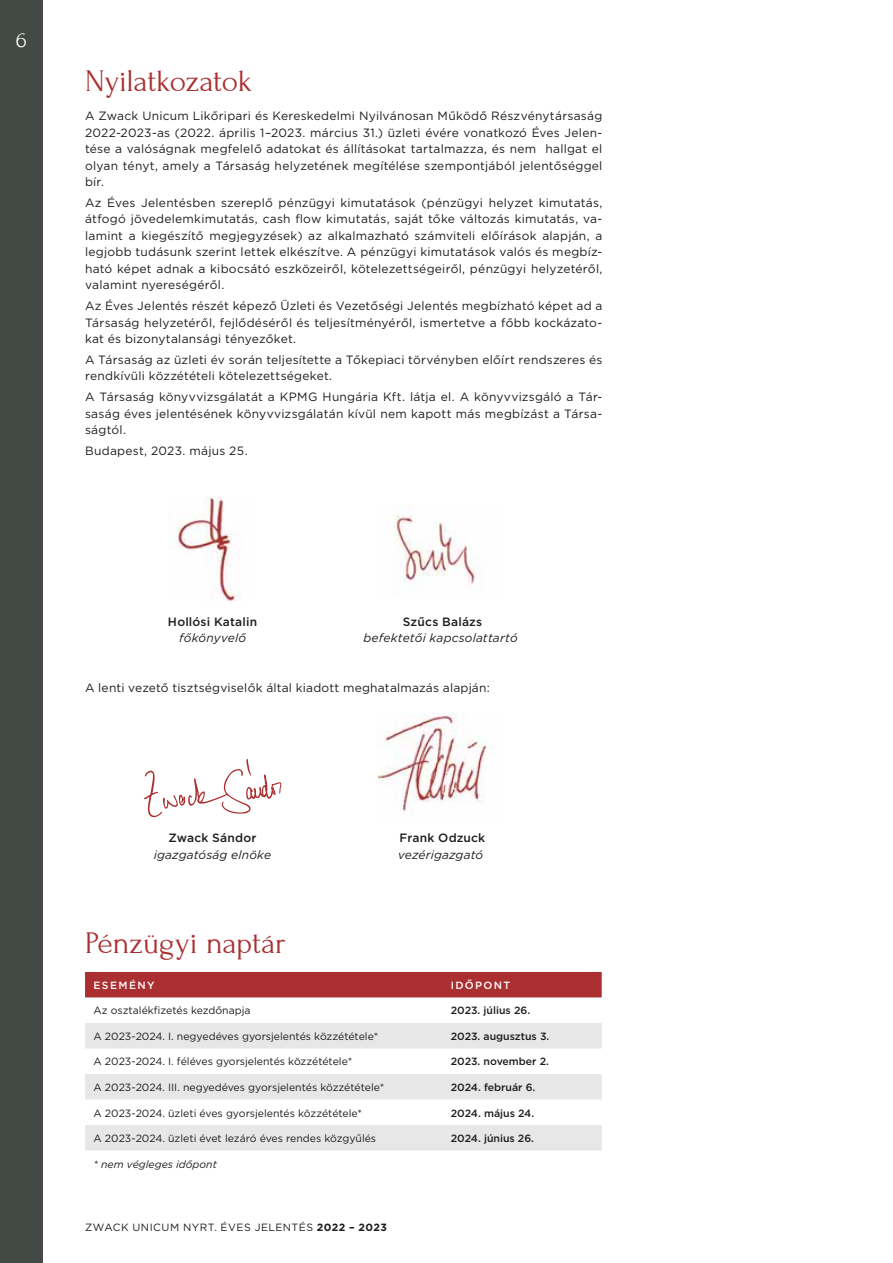
<style>
.page{position:relative;width:893px;height:1263px;background:#fff}
.page>*{position:absolute;margin:0;border:0;box-sizing:border-box;transform-origin:0 0}
.t1{font:31.5px "Forum";letter-spacing:-.01em;color:#ab2f31}
.t2{font:22.5px "Forum";color:#fff}
.t3{font:12px/16.5px "Gotham";letter-spacing:.02em;color:#1d1d1b;text-align:justify}
.t4{font:italic 12px "Gotham";letter-spacing:.01em;color:#1d1d1b}
.t5{font:500 12px "Gotham";letter-spacing:.015em;color:#1d1d1b}
.t6{font:10.5px "Gotham";color:#1d1d1b}
.t7{font:500 10.5px "Gotham";color:#1d1d1b}
.t8{font:10.5px "Gotham";letter-spacing:.05em;color:#1d1d1b}
.t9{font:italic 10.5px "Gotham";color:#1d1d1b}
.t10{font:500 10.5px "Gotham";letter-spacing:.13em;color:#fff}
.s1{font-weight:700}
</style>
<div class="page">
<div style="left:0;top:0;width:43px;height:1263px;background:#434945"></div>
<img style="left:169px;top:496px;width:72px;height:105px">
<img style="left:394px;top:513px;width:88px;height:81px">
<svg style="left:144px;top:759px;width:137px;height:58px"></svg>
<img style="left:377px;top:713px;width:110px;height:99px">
<div style="left:85px;top:972px;width:517px;height:25px;background:#ab2f31"></div>
<svg style="left:85px;top:1023px;width:517px;height:127px;fill:#e8e7e7"></svg>
<h2 class="t2" style="left:16px;top:28px;width:13px">6</h2>
<h1 class="t1" style="left:85px;top:64px;width:169px">Nyilatkozatok</h1>
<p class="t3" style="left:85px;top:107px;width:519px">A Zwack Unicum Likőripari és Kereskedelmi Nyilvánosan Működő Részvénytársaság 2022-2023-as (2022. április 1–2023. március 31.) üzleti évére vonatkozó Éves Jelen&shy;tése a valóságnak megfelelő adatokat és állításokat tartalmazza, és nem hallgat el olyan tényt, amely a Társaság helyzetének megítélése szempontjából jelentőséggel bír.</p>
<p class="t3" style="left:85px;top:194px;width:519px">Az Éves Jelentésben szereplő pénzügyi kimutatások (pénzügyi helyzet kimutatás, átfogó jövedelemkimutatás, cash flow kimutatás, saját tőke változás kimutatás, va&shy;lamint a kiegészítő megjegyzések) az alkalmazható számviteli előírások alapján, a legjobb tudásunk szerint lettek elkészítve. A pénzügyi kimutatások valós és megbíz&shy;ható képet adnak a kibocsátó eszközeiről, kötelezettségeiről, pénzügyi helyzetéről, valamint nyereségéről.</p>
<p class="t3" style="left:85px;top:297px;width:519px">Az Éves Jelentés részét képező Üzleti és Vezetőségi Jelentés megbízható képet ad a Társaság helyzetéről, fejlődéséről és teljesítményéről, ismertetve a főbb kockázato&shy;kat és bizonytalansági tényezőket.</p>
<p class="t3" style="left:85px;top:351px;width:519px">A Társaság az üzleti év során teljesítette a Tőkepiaci törvényben előírt rendszeres és rendkívüli közzétételi kötelezettségeket.</p>
<p class="t3" style="left:85px;top:388px;width:519px">A Társaság könyvvizsgálatát a KPMG Hungária Kft. látja el. A könyvvizsgáló a Tár&shy;saság éves jelentésének könyvvizsgálatán kívül nem kapott más megbízást a Társa&shy;ságtól.</p>
<p class="t3" style="left:85px;top:442px;width:164px">Budapest, 2023. május 25.</p>
<p class="t5" style="left:168px;top:613px;width:91px">Hollósi Katalin</p>
<p class="t5" style="left:403px;top:613px;width:81px">Szűcs Balázs</p>
<p class="t4" style="left:179px;top:630px;width:68px">főkönyvelő</p>
<p class="t4" style="left:363px;top:630px;width:156px">befektetői kapcsolattartó</p>
<p class="t3" style="left:85px;top:679px;width:406px">A lenti vezető tisztségviselők által kiadott meghatalmazás alapján:</p>
<p class="t5" style="left:169px;top:830px;width:90px">Zwack Sándor</p>
<p class="t5" style="left:400px;top:830px;width:87px">Frank Odzuck</p>
<p class="t4" style="left:154px;top:847px;width:119px">igazgatóság elnöke</p>
<p class="t4" style="left:398px;top:847px;width:87px">vezérigazgató</p>
<h1 class="t1" style="left:85px;top:926px;width:202px">Pénzügyi naptár</h1>
<p class="t10" style="left:94px;top:978px;width:63px">ESEMÉNY</p>
<p class="t10" style="left:451px;top:978px;width:61px">IDŐPONT</p>
<p class="t6" style="left:94px;top:1004px;width:159px">Az osztalékfizetés kezdőnapja</p>
<p class="t7" style="left:451px;top:1004px;width:81px">2023. július 26.</p>
<p class="t6" style="left:94px;top:1029px;width:286px">A 2023-2024. I. negyedéves gyorsjelentés közzététele*</p>
<p class="t7" style="left:451px;top:1029px;width:100px">2023. augusztus 3.</p>
<p class="t6" style="left:94px;top:1055px;width:260px">A 2023-2024. I. féléves gyorsjelentés közzététele*</p>
<p class="t7" style="left:451px;top:1055px;width:100px">2023. november 2.</p>
<p class="t6" style="left:94px;top:1080px;width:292px">A 2023-2024. III. negyedéves gyorsjelentés közzététele*</p>
<p class="t7" style="left:451px;top:1080px;width:86px">2024. február 6.</p>
<p class="t6" style="left:94px;top:1106px;width:270px">A 2023-2024. üzleti éves gyorsjelentés közzététele*</p>
<p class="t7" style="left:451px;top:1106px;width:85px">2024. május 24.</p>
<p class="t6" style="left:94px;top:1131px;width:284px">A 2023-2024. üzleti évet lezáró éves rendes közgyűlés</p>
<p class="t7" style="left:451px;top:1131px;width:85px">2024. június 26.</p>
<p class="t9" style="left:94px;top:1157px;width:125px">* nem végleges időpont</p>
<p class="t8" style="left:85px;top:1221px;width:303px">ZWACK UNICUM NYRT. ÉVES JELENTÉS <span class="s1">2022 – 2023</span></p>
</div>
